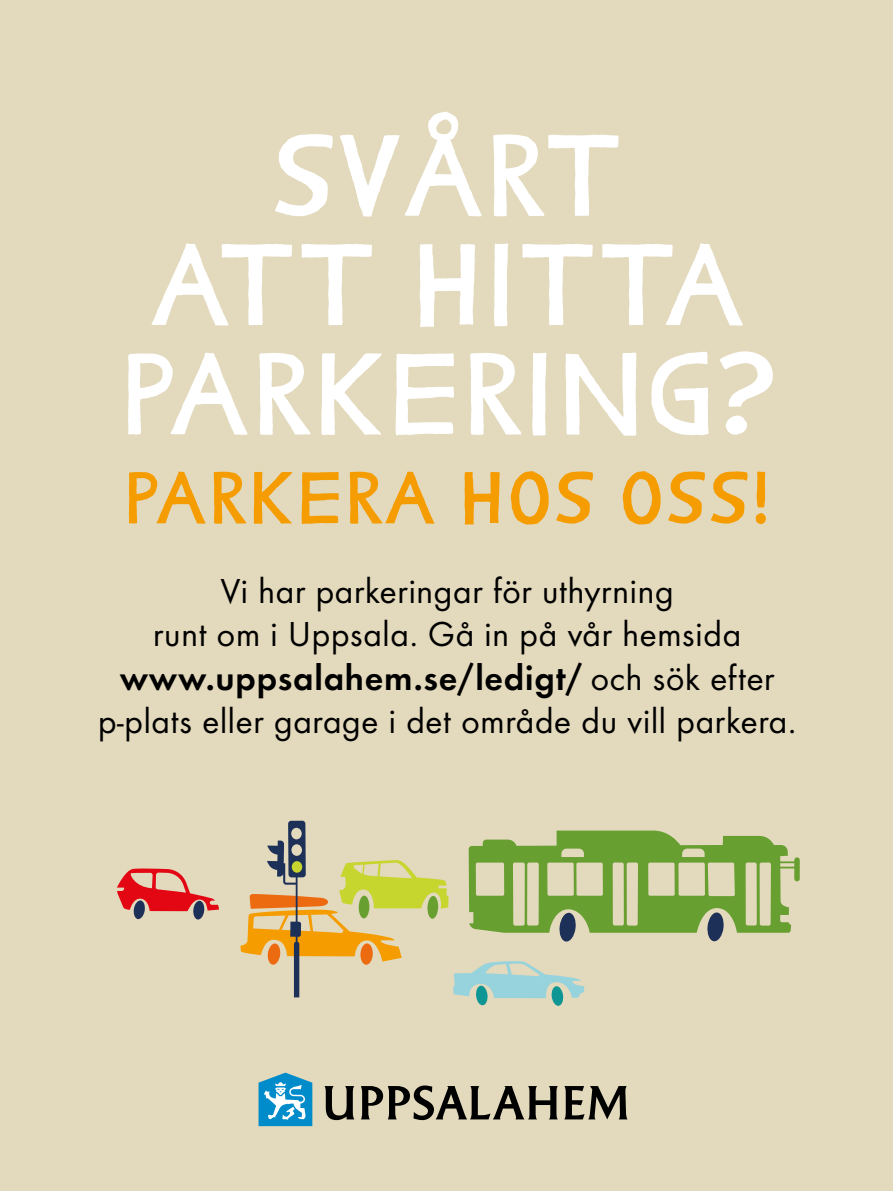
<style>
.page{position:relative;width:893px;height:1191px;background:#e3d9bc}
.page>*{position:absolute;margin:0;border:0;box-sizing:border-box;transform-origin:0 0}
.t1{font:500 115.8px/109.2px "Tapscott";letter-spacing:.03em;color:#fff;text-align:center}
.t2{font:500 73.5px "Tapscott";letter-spacing:.04em;color:#f59c00}
.t3{font:36px/43.2px "Futura Boo";letter-spacing:.02em;color:#000;text-align:center}
.t4{font:36px "Futura Dem";letter-spacing:.02em;color:#000}
.s1{font-family:"Futura Boo"}
</style>
<div class="page">
<svg style="left:325px;top:1086px;width:29px;height:34px"></svg>
<svg style="left:361px;top:1085px;width:197px;height:35px"></svg>
<svg style="left:564px;top:1086px;width:63px;height:33px"></svg>
<svg style="left:259px;top:1072px;width:53px;height:54px;background:#49a9d3"></svg>
<svg style="left:117px;top:868px;width:102px;height:51px"></svg>
<svg style="left:240px;top:820px;width:560px;height:186px"></svg>
<h1 class="t1" style="left:120px;top:122px;width:655px">SVÅRT<br>ATT HITTA<br>PARKERING?</h1>
<h2 class="t2" style="left:124px;top:449px;width:647px">PARKERA HOS OSS!</h2>
<p class="t3" style="left:153px;top:569px;width:590px">Vi har parkeringar för uthyrning<br>runt om i Uppsala. Gå in på vår hemsida</p>
<p class="t4" style="left:120px;top:656px;width:656px">www.uppsalahem.se/ledigt/ <span class="s1">och sök efter</span></p>
<p class="t3" style="left:98px;top:699px;width:700px">p-plats eller garage i det område du vill parkera.</p>
</div>
